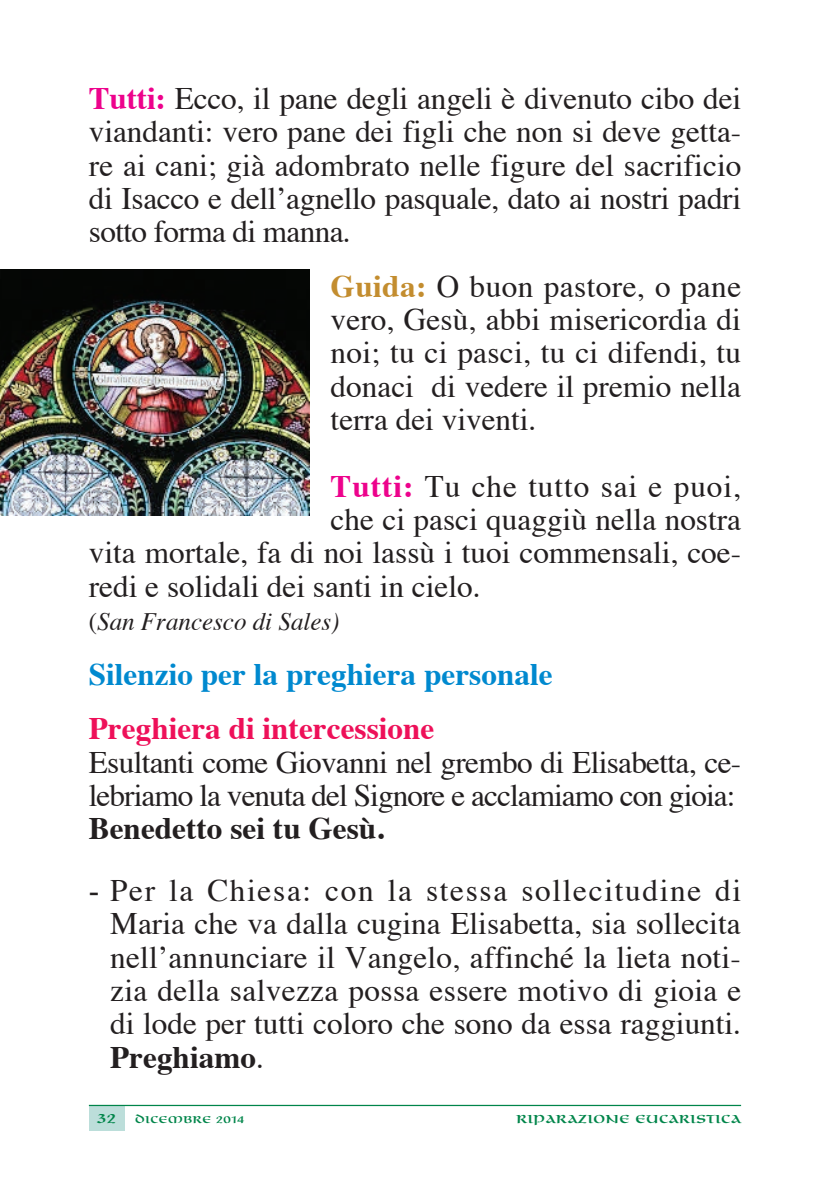
<style>
.page{position:relative;width:830px;height:1192px;background:#fff}
.page>*{position:absolute;margin:0;border:0;box-sizing:border-box;transform-origin:0 0}
.t1{font:31.25px/33.2px "Times";color:#231f20;text-align:justify}
.t2{font:31.25px/33.2px "Times";letter-spacing:-.025em;color:#231f20}
.t3{font:700 31.25px "Times";color:#0089cf}
.t4{font:31.25px "Times";letter-spacing:.03em;color:#231f20}
.t5{font:700 31.25px "Times";color:#ee1059}
.t6{font:700 31.25px "Times";color:#231f20}
.t7{font:italic 25px "Times";color:#231f20}
.t8{font:17.5px "Omnia";color:#00854a}
.t9{font:15px "Omnia";color:#00854a}
.s1{font-weight:700;color:#ed028c}
.s2{font-weight:700;color:#c38d2f}
.s3{font-style:normal}
.s4{font-family:"Times New Roman"}
.s5{font-weight:700}
.s6{font-size:20px}
</style>
<div class="page">
<img style="left:0;top:270px;width:309px;height:245px">
<div style="left:89px;top:1105px;width:35px;height:26px;background:#bcdeda"></div>
<hr style="left:89px;top:1104px;width:652px;height:1px;background:#00854a">
<p class="t1" style="left:89px;top:79px;width:654px"><span class="s1">Tutti:</span> Ecco, il pane degli angeli è divenuto cibo dei viandanti: vero pane dei figli che non si deve getta&shy;re ai cani; già adombrato nelle figure del sacrificio di Isacco e dell’agnello pasquale, dato ai nostri padri sotto forma di manna.</p>
<p class="t1" style="left:331px;top:267px;width:412px"><span class="s2">Guida:</span> O buon pastore, o pane vero, Gesù, abbi misericordia di noi; tu ci pasci, tu ci difendi, tu donaci di vedere il premio nella terra dei viventi.</p>
<p class="t4" style="left:331px;top:457px;width:412px"><span class="s1">Tutti:</span> Tu che tutto sai e puoi,</p>
<p class="t1" style="left:331px;top:500px;width:412px">che ci pasci quaggiù nella nostra</p>
<p class="t1" style="left:89px;top:533px;width:654px">vita mortale, fa di noi lassù i tuoi commensali, coe-</p>
<p class="t1" style="left:89px;top:567px;width:393px">redi e solidali dei santi in cielo.</p>
<p class="t7" style="left:89px;top:599px;width:252px"><span class="s3">(</span>San Francesco di Sales)</p>
<p class="t3" style="left:89px;top:644px;width:465px">Silenzio per la preghiera personale</p>
<p class="t5" style="left:89px;top:698px;width:347px">Preghiera di intercessione</p>
<p class="t2" style="left:89px;top:742px;width:654px">Esultanti come Giovanni nel grembo di Elisabetta, ce&shy;lebriamo la venuta del Signore e acclamiamo con gioia:</p>
<p class="t6" style="left:89px;top:798px;width:297px">Benedetto sei tu Gesù.</p>
<p class="t1" style="left:110px;top:871px;width:633px;text-indent:-21px"><span class="s4">-</span> Per la Chiesa: con la stessa sollecitudine di Maria che va dalla cugina Elisabetta, sia sollecita nell’annunciare il Vangelo, affinché la lieta noti&shy;zia della salvezza possa essere motivo di gioia e di lode per tutti coloro che sono da essa raggiunti.<br><span class="s5">Preghiamo</span>.</p>
<p class="t9" style="left:97px;top:1112px;width:149px"><span class="s6">32</span> DICEMBRE 2014</p>
<p class="t8" style="left:516px;top:1111px;width:226px">Riparazione Eucaristica</p>
</div>
